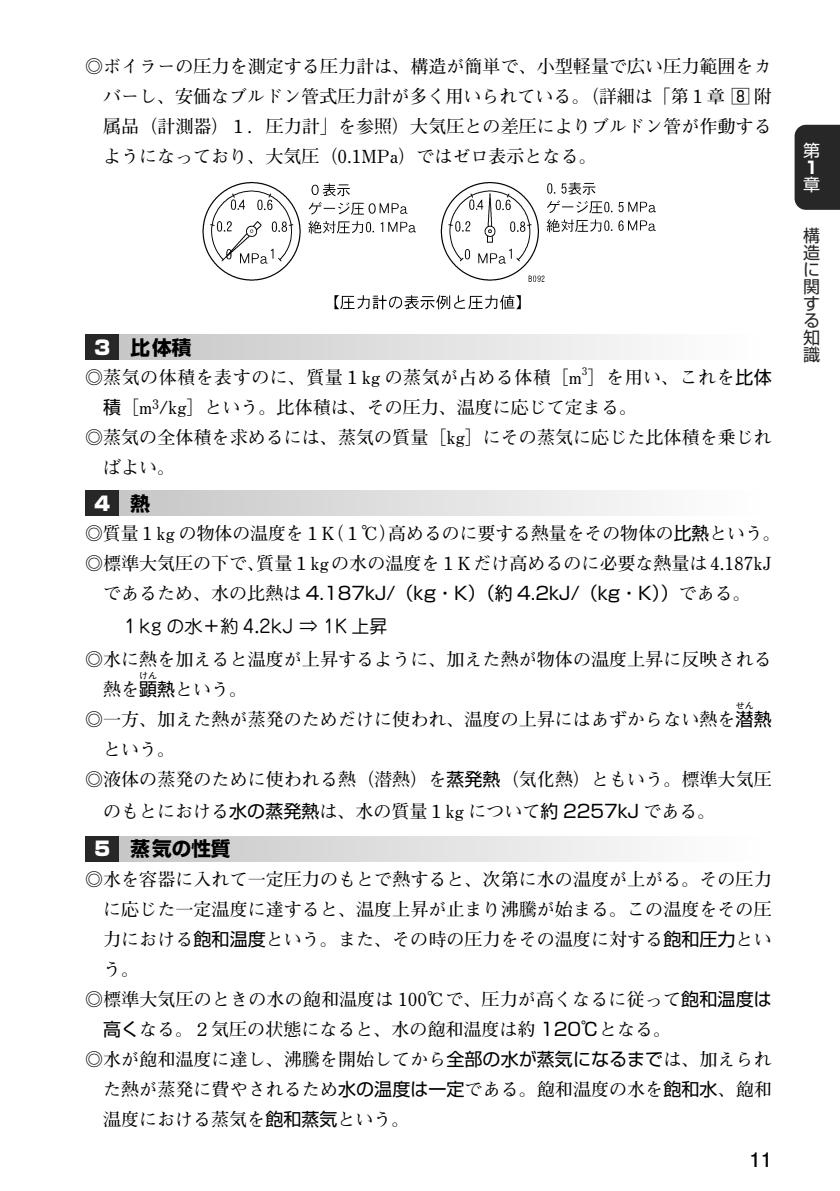
<style>
.page{position:relative;width:840px;height:1191px;background:#fff}
.page>*{position:absolute;margin:0;border:0;box-sizing:border-box;transform-origin:0 0}
.t1{font:700 20px "Futo Go B101 Pro";color:#000}
.t2{font:700 19.6px "Shin Go Pro";color:#000}
.t3{font:900 19.6px "Shin Go Pro";color:#fff}
.t4{font:700 18px/30px "Futo Min A101 Pro";letter-spacing:.005em;color:#000}
.t5{font:18px "Shin Go Pro";color:#000}
.t6{font:700 18px "Futo Min A101 Pro";letter-spacing:.03em;color:#000}
.t7{font:18px "Jun 201 Pro";color:#000}
.t8{font:17px/17px "Shin Go Pro";color:#272727;text-align:justify}
.t9{font:17px "Shin Go Pro";color:#fff}
.t10{font:700 17px "Shin Go Pro";color:#fff}
.t11{font:700 10.4px "Futo Min A101 Pro";color:#000}
.t12{font:9px "Shin Go Pro";color:#000}
.s1{font-family:"Shin Go Pro";font-weight:400}
.s2{font-weight:900;color:#fff}
.s3{font-weight:700;color:#000}
.s4{font-family:"Futo Min A101 Pro";font-weight:700}
</style>
<div class="page">
<div style="left:794px;top:125px;width:45px;height:85px;background:#272727"></div>
<img style="left:202px;top:182px;width:454px;height:128px">
<div style="left:85px;top:334px;width:34px;height:26px;background:#272727"></div>
<div style="left:119px;top:334px;width:652px;height:26px;background:linear-gradient(to right,#c7c7c7,#fff)"></div>
<div style="left:85px;top:490px;width:34px;height:26px;background:#272727"></div>
<div style="left:119px;top:490px;width:652px;height:26px;background:linear-gradient(to right,#c7c7c7,#fff)"></div>
<div style="left:85px;top:836px;width:34px;height:25px;background:#272727"></div>
<div style="left:119px;top:836px;width:652px;height:25px;background:linear-gradient(to right,#c7c7c7,#fff)"></div>
<p class="t4" style="left:103px;top:49px;width:669px;text-align:justify;text-indent:-18px">◎ボイラーの圧力を測定する圧力計は、構造が簡単で、小型軽量で広い圧力範囲をカバーし、安価なブルドン管式圧力計が多く用いられている。（詳細は「第１章 <span class="s1">8</span> 附属品（計測器）１．圧力計」を参照）大気圧との差圧によりブルドン管が作動するようになっており、大気圧（0.1MPa）ではゼロ表示となる。</p>
<p class="t2" style="left:92px;top:332px;width:100px"><span class="s2">３</span> 比体積</p>
<p class="t6" style="left:85px;top:363px;width:687px">◎蒸気の体積を表すのに、質量１kg の蒸気が占める体積［m ］を用い、これを<span class="s1">比体</span></p>
<p class="t11" style="left:581px;top:363px;width:7px">3</p>
<p class="t4" style="left:103px;top:390px;width:535px"><span class="s1">積</span>［m<sup>3</sup>/kg］という。比体積は、その圧力、温度に応じて定まる。</p>
<p class="t4" style="left:85px;top:420px;width:688px">◎蒸気の全体積を求めるには、蒸気の質量［kg］にその蒸気に応じた比体積を乗じれ</p>
<p class="t4" style="left:103px;top:450px;width:74px">ばよい。</p>
<p class="t3" style="left:92px;top:488px;width:59px">４ <span class="s3">熱</span></p>
<p class="t4" style="left:85px;top:516px;width:696px">◎質量１kg の物体の温度を１K（１℃）高めるのに要する熱量をその物体の<span class="s1">比熱</span>という。◎標準大気圧の下で、質量１kgの水の温度を１Kだけ高めるのに必要な熱量は4.187kJ</p>
<p class="t5" style="left:103px;top:578px;width:648px"><span class="s4">であるため、水の比熱は</span> 4.187kJ/（kg・K）（約 4.2kJ/（kg・K））<span class="s4">である。</span></p>
<p class="t7" style="left:85px;top:612px;width:304px">　　１kg の水＋約 4.2kJ ⇒ 1K 上昇</p>
<p class="t4" style="left:103px;top:642px;width:669px;text-indent:-18px">◎水に熱を加えると温度が上昇するように、加えた熱が物体の温度上昇に反映される熱を<span class="s1">顕熱</span>という。</p>
<p class="t12" style="left:139px;top:668px;width:19px">けん</p>
<p class="t4" style="left:85px;top:702px;width:687px">◎一方、加えた熱が蒸発のためだけに使われ、温度の上昇にはあずからない熱を<span class="s1">潜熱</span></p>
<p class="t12" style="left:735px;top:698px;width:19px">せん</p>
<p class="t4" style="left:85px;top:732px;width:687px;text-indent:18px">という。<br>◎液体の蒸発のために使われる熱（潜熱）を<span class="s1">蒸発熱</span>（気化熱）ともいう。標準大気圧</p>
<p class="t4" style="left:103px;top:794px;width:613px">のもとにおける<span class="s1">水の蒸発熱</span>は、水の質量１kg について<span class="s1">約 2257kJ</span> である。</p>
<p class="t2" style="left:92px;top:833px;width:140px"><span class="s2">５</span> 蒸気の性質</p>
<p class="t4" style="left:85px;top:862px;width:687px">◎水を容器に入れて一定圧力のもとで熱すると、次第に水の温度が上がる。その圧力</p>
<p class="t4" style="left:103px;top:892px;width:669px">に応じた一定温度に達すると、温度上昇が止まり沸騰が始まる。この温度をその圧</p>
<p class="t4" style="left:103px;top:922px;width:669px">力における<span class="s1">飽和温度</span>という。また、その時の圧力をその温度に対する<span class="s1">飽和圧力</span>とい</p>
<p class="t4" style="left:103px;top:952px;width:37px">う。</p>
<p class="t4" style="left:85px;top:982px;width:687px">◎標準大気圧のときの水の飽和温度は 100℃で、圧力が高くなるに従って<span class="s1">飽和温度は</span></p>
<p class="t4" style="left:103px;top:1012px;width:569px"><span class="s1">高く</span>なる。２気圧の状態になると、水の飽和温度は約 <span class="s1">120℃</span>となる。</p>
<p class="t4" style="left:85px;top:1042px;width:687px">◎水が飽和温度に達し、沸騰を開始してから<span class="s1">全部の水が蒸気になるまで</span>は、加えられ</p>
<p class="t4" style="left:103px;top:1072px;width:669px">た熱が蒸発に費やされるため<span class="s1">水の温度は一定</span>である。飽和温度の水を<span class="s1">飽和水</span>、飽和</p>
<p class="t4" style="left:103px;top:1102px;width:307px">温度における蒸気を<span class="s1">飽和蒸気</span>という。</p>
<p class="t1" style="left:749px;top:1143px;width:24px">11</p>
<p class="t9" style="left:802px;top:136px;width:18px">第</p>
<p class="t10" style="left:802px;top:154px;width:12px">１</p>
<p class="t9" style="left:802px;top:170px;width:18px">章</p>
<p class="t8" style="left:802px;top:225px;width:18px">構造に関する知識</p>
</div>
